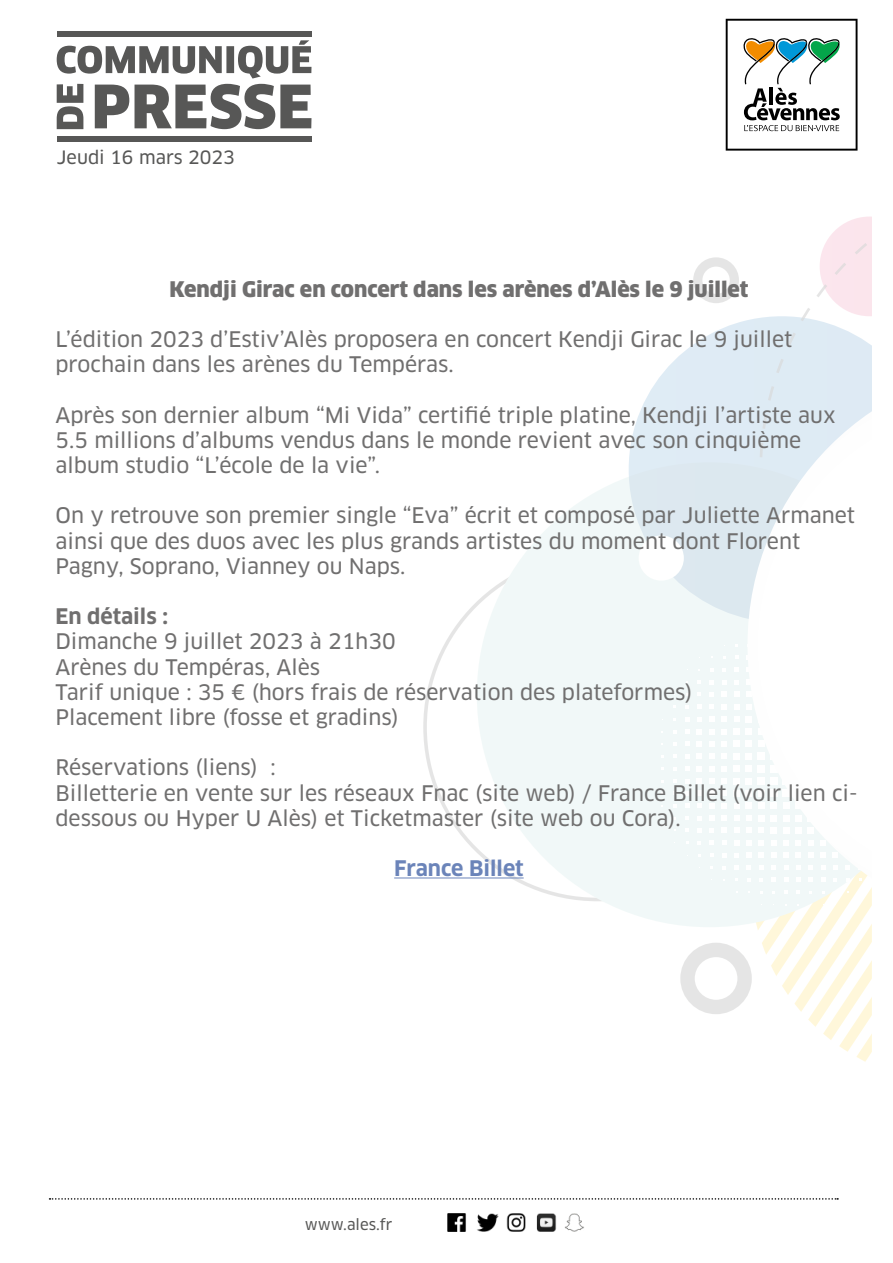
<style>
.page{position:relative;width:893px;height:1263px;background:#fff}
.page>*{position:absolute;margin:0;border:0;box-sizing:border-box;transform-origin:0 0}
.t1{font:21px/25.2px "Clan OT News";color:#706f6f}
.t2{font:900 21px "Clan OT";color:#706f6f}
.t3{font:700 21px "Clan OT";color:#6b84b9}
.t4{font:700 21px "Clan OT";color:#706f6f}
.t5{font:18px "Clan OT News";color:#575756}
.t6{font:15px "Clan OT News";color:#575756}
</style>
<div class="page">
<svg style="left:57px;top:40px;width:254px;height:89px"></svg>
<div style="left:57px;top:31px;width:254px;height:5px;background:#575756"></div>
<div style="left:57px;top:136px;width:254px;height:6px;background:#575756"></div>
<svg style="left:477px;top:477px;width:281px;height:450px;fill:#f1f8f8"></svg>
<svg style="left:722px;top:668px;width:4px;height:4px"></svg>
<svg style="left:734px;top:667px;width:5px;height:5px"></svg>
<svg style="left:698px;top:680px;width:3px;height:4px"></svg>
<svg style="left:710px;top:680px;width:4px;height:4px"></svg>
<svg style="left:722px;top:680px;width:4px;height:4px"></svg>
<svg style="left:734px;top:680px;width:5px;height:5px"></svg>
<svg style="left:697px;top:692px;width:4px;height:4px"></svg>
<svg style="left:709px;top:692px;width:5px;height:5px"></svg>
<svg style="left:722px;top:692px;width:5px;height:5px"></svg>
<svg style="left:734px;top:692px;width:5px;height:5px"></svg>
<svg style="left:685px;top:705px;width:4px;height:3px"></svg>
<svg style="left:697px;top:705px;width:5px;height:4px"></svg>
<svg style="left:709px;top:704px;width:5px;height:5px"></svg>
<svg style="left:721px;top:704px;width:6px;height:5px"></svg>
<svg style="left:734px;top:704px;width:5px;height:6px"></svg>
<svg style="left:685px;top:717px;width:4px;height:4px"></svg>
<svg style="left:697px;top:717px;width:5px;height:5px"></svg>
<svg style="left:709px;top:716px;width:5px;height:6px"></svg>
<svg style="left:721px;top:716px;width:6px;height:6px"></svg>
<svg style="left:734px;top:716px;width:5px;height:6px"></svg>
<svg style="left:685px;top:729px;width:4px;height:5px"></svg>
<svg style="left:697px;top:729px;width:5px;height:5px"></svg>
<svg style="left:709px;top:729px;width:5px;height:5px"></svg>
<svg style="left:721px;top:729px;width:6px;height:5px"></svg>
<div style="left:733px;top:728px;width:7px;height:7px;background:#fff"></div>
<div style="left:746px;top:728px;width:6px;height:7px;background:#fff"></div>
<svg style="left:673px;top:742px;width:3px;height:4px"></svg>
<svg style="left:685px;top:742px;width:4px;height:4px"></svg>
<svg style="left:697px;top:741px;width:5px;height:5px"></svg>
<svg style="left:709px;top:741px;width:6px;height:6px"></svg>
<svg style="left:721px;top:741px;width:6px;height:6px"></svg>
<div style="left:733px;top:741px;width:7px;height:6px;background:#fff"></div>
<svg style="left:673px;top:754px;width:4px;height:4px"></svg>
<svg style="left:685px;top:754px;width:4px;height:5px"></svg>
<svg style="left:697px;top:754px;width:5px;height:5px"></svg>
<svg style="left:709px;top:753px;width:6px;height:6px"></svg>
<svg style="left:721px;top:753px;width:6px;height:6px"></svg>
<div style="left:733px;top:753px;width:7px;height:6px;background:#fff"></div>
<div style="left:745px;top:753px;width:7px;height:7px;background:#fff"></div>
<svg style="left:673px;top:767px;width:4px;height:3px"></svg>
<svg style="left:685px;top:766px;width:4px;height:5px"></svg>
<svg style="left:697px;top:766px;width:5px;height:5px"></svg>
<svg style="left:709px;top:766px;width:6px;height:5px"></svg>
<svg style="left:721px;top:766px;width:6px;height:6px"></svg>
<div style="left:733px;top:765px;width:7px;height:7px;background:#fff"></div>
<div style="left:745px;top:765px;width:7px;height:7px;background:#fff"></div>
<svg style="left:673px;top:779px;width:4px;height:4px"></svg>
<svg style="left:685px;top:779px;width:4px;height:4px"></svg>
<svg style="left:697px;top:778px;width:5px;height:6px"></svg>
<svg style="left:709px;top:778px;width:6px;height:6px"></svg>
<svg style="left:721px;top:778px;width:6px;height:6px"></svg>
<div style="left:733px;top:778px;width:7px;height:6px;background:#fff"></div>
<div style="left:745px;top:778px;width:7px;height:6px;background:#fff"></div>
<svg style="left:685px;top:791px;width:4px;height:5px"></svg>
<svg style="left:697px;top:791px;width:5px;height:5px"></svg>
<svg style="left:709px;top:791px;width:6px;height:5px"></svg>
<svg style="left:721px;top:790px;width:6px;height:6px"></svg>
<div style="left:733px;top:790px;width:7px;height:6px;background:#fff"></div>
<div style="left:746px;top:790px;width:6px;height:7px;background:#fff"></div>
<svg style="left:685px;top:804px;width:4px;height:4px"></svg>
<svg style="left:697px;top:803px;width:5px;height:5px"></svg>
<svg style="left:709px;top:803px;width:5px;height:5px"></svg>
<svg style="left:721px;top:803px;width:6px;height:5px"></svg>
<svg style="left:734px;top:803px;width:5px;height:6px"></svg>
<svg style="left:685px;top:816px;width:4px;height:4px"></svg>
<svg style="left:697px;top:816px;width:5px;height:4px"></svg>
<svg style="left:709px;top:815px;width:5px;height:6px"></svg>
<svg style="left:721px;top:815px;width:6px;height:6px"></svg>
<svg style="left:734px;top:815px;width:5px;height:6px"></svg>
<svg style="left:685px;top:829px;width:4px;height:3px"></svg>
<svg style="left:697px;top:828px;width:5px;height:4px"></svg>
<svg style="left:709px;top:828px;width:5px;height:5px"></svg>
<svg style="left:722px;top:828px;width:5px;height:5px"></svg>
<svg style="left:734px;top:828px;width:5px;height:5px"></svg>
<svg style="left:710px;top:841px;width:4px;height:4px"></svg>
<svg style="left:722px;top:840px;width:5px;height:5px"></svg>
<svg style="left:734px;top:840px;width:5px;height:5px"></svg>
<svg style="left:710px;top:853px;width:4px;height:4px"></svg>
<svg style="left:722px;top:853px;width:4px;height:4px"></svg>
<svg style="left:734px;top:853px;width:5px;height:4px"></svg>
<svg style="left:722px;top:866px;width:4px;height:3px"></svg>
<svg style="left:734px;top:865px;width:5px;height:4px"></svg>
<svg style="left:758px;top:926px;width:114px;height:136px"></svg>
<svg style="left:629px;top:316px;width:243px;height:307px"></svg>
<svg style="left:820px;top:217px;width:52px;height:99px"></svg>
<div style="left:680px;top:943px;width:72px;height:71px;border:14px solid #575756;border-radius:50%"></div>
<div style="left:693px;top:257px;width:46px;height:46px;border:9px solid #575756;border-radius:50%"></div>
<svg style="left:747px;top:363px;width:125px;height:563px"></svg>
<div style="left:639px;top:535px;width:45px;height:46px;background:#fff;border-radius:50%"></div>
<svg style="left:726px;top:19px;width:131px;height:132px"></svg>
<img style="left:447px;top:1213px;width:137px;height:19px">
<hr style="left:394px;top:877px;width:130px;height:1px;background:#6b84b9">
<svg style="left:50px;top:1198px;width:785px;height:2px"></svg>
<p class="t5" style="left:57px;top:147px;width:180px">Jeudi 16 mars 2023</p>
<p class="t2" style="left:169px;top:276px;width:581px">Kendji Girac en concert dans les arènes d’Alès le 9 juillet</p>
<p class="t1" style="left:55px;top:327px;width:738px">L’édition 2023 d’Estiv’Alès proposera en concert Kendji Girac le 9 juillet prochain dans les arènes du Tempéras.</p>
<p class="t1" style="left:55px;top:402px;width:782px">Après son dernier album “Mi Vida” certifié triple platine, Kendji l’artiste aux<br>5.5 millions d’albums vendus dans le monde revient avec son cinquième album studio “L’école de la vie”.</p>
<p class="t1" style="left:55px;top:503px;width:801px">On y retrouve son premier single “Eva” écrit et composé par Juliette Armanet ainsi que des duos avec les plus grands artistes du moment dont Florent<br>Pagny, Soprano, Vianney ou Naps.</p>
<p class="t4" style="left:55px;top:604px;width:114px">En détails :</p>
<p class="t1" style="left:55px;top:629px;width:342px">Dimanche 9 juillet 2023 à 21h30</p>
<p class="t1" style="left:55px;top:654px;width:266px">Arènes du Tempéras, Alès</p>
<p class="t1" style="left:55px;top:680px;width:638px">Tarif unique : 35 € (hors frais de réservation des plateformes)</p>
<p class="t1" style="left:55px;top:705px;width:345px">Placement libre (fosse et gradins)</p>
<p class="t1" style="left:55px;top:755px;width:222px">Réservations (liens) :</p>
<p class="t1" style="left:55px;top:780px;width:804px">Billetterie en vente sur les réseaux Fnac (site web) / France Billet (voir lien ci&shy;dessous ou Hyper U Alès) et Ticketmaster (site web ou Cora).</p>
<p class="t3" style="left:394px;top:856px;width:131px">France Billet</p>
<p class="t6" style="left:305px;top:1216px;width:89px">www.ales.fr</p>
</div>
